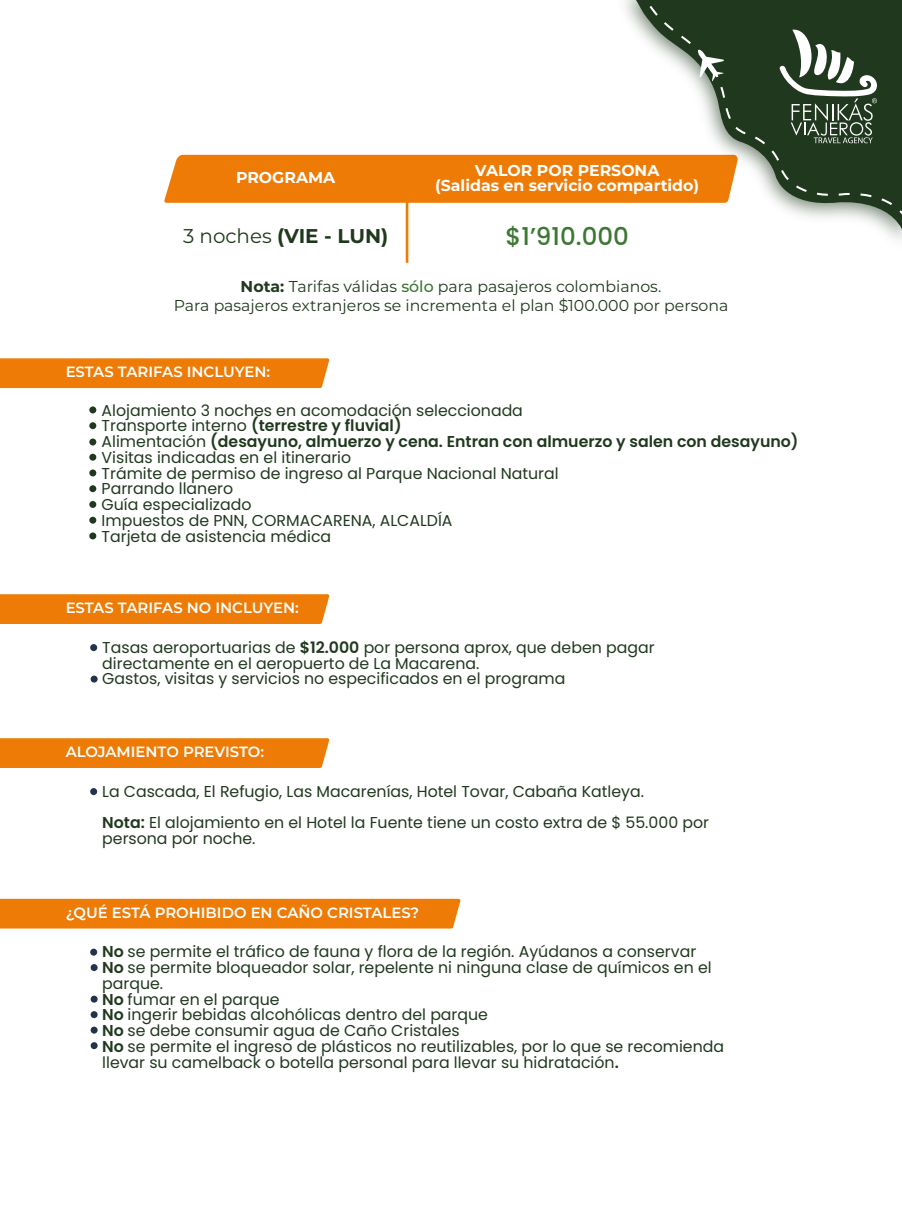
<style>
.page{position:relative;width:902px;height:1225px;background:#fff}
.page>*{position:absolute;margin:0;border:0;box-sizing:border-box;transform-origin:0 0}
.t1{font:500 24.5px "Poppins";color:#3c7733}
.t2{font:700 19.86px "Montserrat";letter-spacing:-.005em;color:#20391e}
.t3{font:15.75px/15.8px "Poppins";color:#20391e}
.t4{font:15.75px/18.9px "Montserrat";color:#20391e;text-align:center}
.t5{font:700 15.75px/15.8px "Montserrat";color:#fff;text-align:center}
.t6{font:600 14.88px "Montserrat";color:#fff}
.s1{font-weight:400}
.s2{font-weight:700}
.s3{font-weight:500;color:#3c7733}
.s4{font-weight:600}
</style>
<div class="page">
<div style="left:0;top:738px;width:329px;height:30px;background:#ee7b06"></div>
<div style="left:90px;top:788px;width:7px;height:7px;background:#21344b;border-radius:50%"></div>
<div style="left:0;top:594px;width:329px;height:30px;background:#ee7b06"></div>
<div style="left:90px;top:644px;width:7px;height:7px;background:#21344b;border-radius:50%"></div>
<div style="left:91px;top:676px;width:7px;height:7px;background:#21344b;border-radius:50%"></div>
<div style="left:0;top:899px;width:460px;height:30px;background:#ee7b06"></div>
<div style="left:90px;top:949px;width:7px;height:7px;background:#21344b;border-radius:50%"></div>
<div style="left:91px;top:996px;width:7px;height:7px;background:#21344b;border-radius:50%"></div>
<div style="left:91px;top:1011px;width:7px;height:7px;background:#21344b;border-radius:50%"></div>
<div style="left:91px;top:1027px;width:7px;height:7px;background:#21344b;border-radius:50%"></div>
<div style="left:91px;top:1042px;width:7px;height:7px;background:#21344b;border-radius:50%"></div>
<div style="left:91px;top:964px;width:7px;height:7px;background:#21344b;border-radius:50%"></div>
<div style="left:0;top:358px;width:329px;height:30px;background:#ee7b06"></div>
<div style="left:89px;top:406px;width:7px;height:7px;background:#20391e;border-radius:50%"></div>
<div style="left:89px;top:422px;width:7px;height:7px;background:#20391e;border-radius:50%"></div>
<div style="left:89px;top:439px;width:7px;height:6px;background:#20391e;border-radius:50%"></div>
<div style="left:89px;top:454px;width:7px;height:7px;background:#20391e;border-radius:50%"></div>
<div style="left:89px;top:470px;width:7px;height:6px;background:#20391e;border-radius:50%"></div>
<div style="left:89px;top:485px;width:7px;height:7px;background:#20391e;border-radius:50%"></div>
<div style="left:89px;top:501px;width:7px;height:7px;background:#20391e;border-radius:50%"></div>
<div style="left:89px;top:517px;width:7px;height:7px;background:#20391e;border-radius:50%"></div>
<div style="left:89px;top:533px;width:7px;height:6px;background:#20391e;border-radius:50%"></div>
<div style="left:164px;top:155px;width:434px;height:48px;background:#ee7b06"></div>
<hr style="left:405px;top:164px;width:3px;height:99px;background:#ee7b06">
<img style="left:598px;top:0;width:303px;height:240px">
<svg style="left:633px;top:0;width:268px;height:236px"></svg>
<svg style="left:637px;top:0;width:264px;height:220px;fill:#20391e"></svg>
<svg style="left:697px;top:49px;width:26px;height:32px"></svg>
<p class="t5" style="left:236px;top:169px;width:101px">PROGRAMA</p>
<p class="t5" style="left:435px;top:161px;width:265px">VALOR POR PERSONA<br>(Salidas en servicio compartido)</p>
<p class="t2" style="left:183px;top:222px;width:206px"><span class="s1">3 noches</span> (VIE - LUN)</p>
<h1 class="t1" style="left:505px;top:222px;width:125px">$1’910.000</h1>
<p class="t4" style="left:174px;top:276px;width:556px"><span class="s2">Nota:</span> Tarifas válidas <span class="s3">sólo</span> para pasajeros colombianos.<br>Para pasajeros extranjeros se incrementa el plan $100.000 por persona</p>
<p class="t6" style="left:66px;top:362px;width:206px">ESTAS TARIFAS INCLUYEN:</p>
<p class="t3" style="left:102px;top:402px;width:698px">Alojamiento 3 noches en acomodación seleccionada<br>Transporte interno <span class="s4">(terrestre y fluvial)<br></span>Alimentación <span class="s4">(desayuno, almuerzo y cena. Entran con almuerzo y salen con desayuno)<br></span>Visitas indicadas en el itinerario<br>Trámite de permiso de ingreso al Parque Nacional Natural<br>Parrando llanero<br>Guía especializado<br>Impuestos de PNN, CORMACARENA, ALCALDÍA<br>Tarjeta de asistencia médica</p>
<p class="t6" style="left:66px;top:597px;width:235px">ESTAS TARIFAS NO INCLUYEN:</p>
<p class="t3" style="left:102px;top:639px;width:553px">Tasas aeroportuarias de <span class="s4">$12.000</span> por persona aprox, que deben pagar directamente en el aeropuerto de La Macarena.<br>Gastos, visitas y servicios no especificados en el programa</p>
<p class="t6" style="left:66px;top:741px;width:200px">ALOJAMIENTO PREVISTO:</p>
<p class="t3" style="left:102px;top:776px;width:608px;line-height:31.5px">La Cascada, El Refugio, Las Macarenías, Hotel Tovar, Cabaña Katleya.<br><span class="s4">Nota:</span> El alojamiento en el Hotel la Fuente tiene un costo extra de $ 55.000 por</p>
<p class="t3" style="left:102px;top:831px;width:155px">persona por noche.</p>
<p class="t6" style="left:66px;top:902px;width:355px">¿QUÉ ESTÁ PROHIBIDO EN CAÑO CRISTALES?</p>
<p class="t3" style="left:102px;top:944px;width:623px"><span class="s4">No</span> se permite el tráfico de fauna y flora de la región. Ayúdanos a conservar<br><span class="s4">No</span> se permite bloqueador solar, repelente ni ninguna clase de químicos en el parque.<br><span class="s4">No</span> fumar en el parque<br><span class="s4">No</span> ingerir bebidas alcohólicas dentro del parque<br><span class="s4">No</span> se debe consumir agua de Caño Cristales<br><span class="s4">No</span> se permite el ingreso de plásticos no reutilizables, por lo que se recomienda llevar su camelback o botella personal para llevar su hidratación<span class="s4">.</span></p>
</div>
